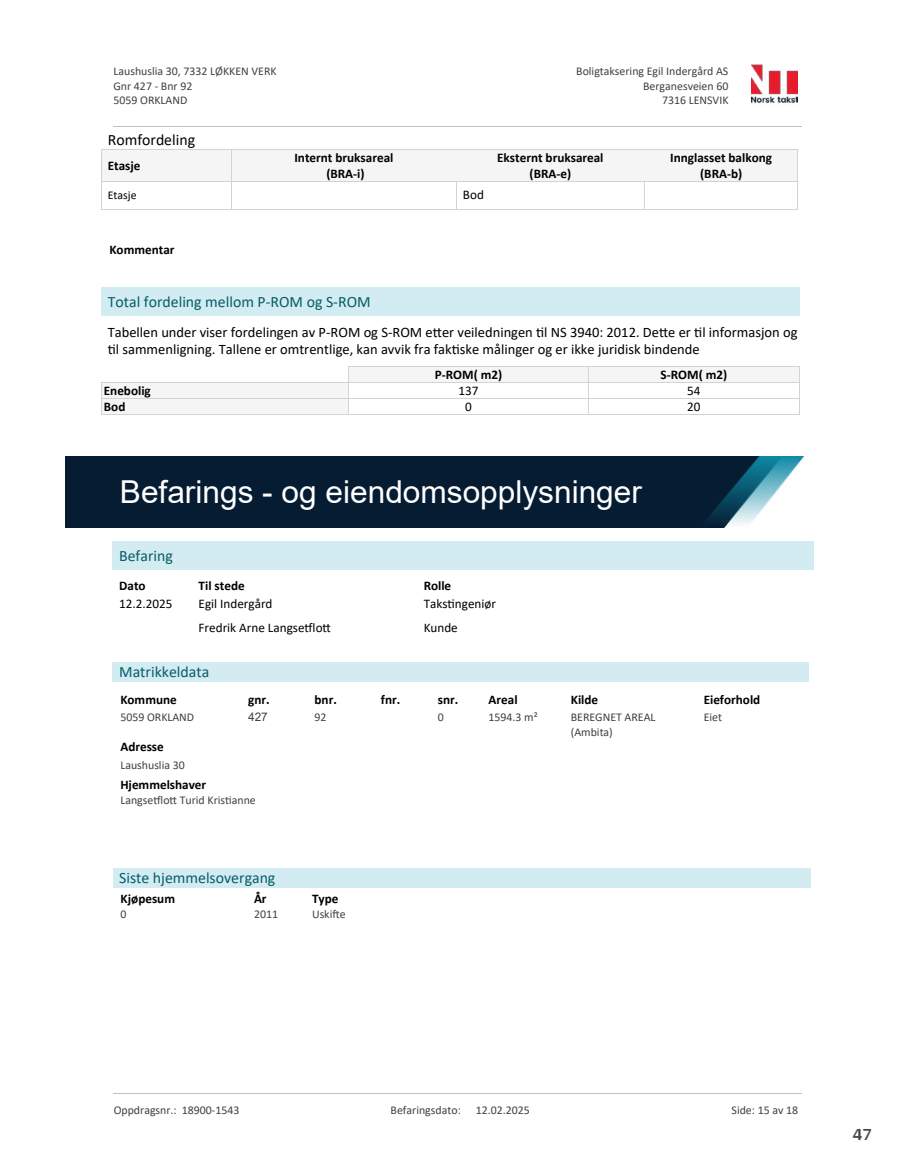
<style>
.page{position:relative;width:915px;height:1172px;background:#fff}
.page>*{position:absolute;margin:0;border:0;box-sizing:border-box;transform-origin:0 0}
.t1{font:31.65px "Arial";color:#fff}
.t2{font:700 18px "Arya";color:#414749}
.t3{font:15.75px "Calibri";color:#065c69}
.t4{font:15.75px "Calibri";color:#000}
.t5{font:14.55px/17.7px "Calibri";color:#000}
.t6{font:700 13.2px/16px "Calibri";color:#000;text-align:center}
.t7{font:13.2px "Calibri";color:#000}
.t8{font:11.85px/14.5px "Calibri";color:#404040}
.t9{font:11.85px "Calibri";color:#000}
.t10{font:11.85px "Arial";color:#404040}
</style>
<div class="page">
<div style="left:113px;top:541px;width:700px;height:28px;background:#d3ecf1"></div>
<div style="left:113px;top:662px;width:696px;height:19px;background:#d3ecf1"></div>
<div style="left:113px;top:868px;width:697px;height:20px;background:#d3ecf1"></div>
<img style="left:65px;top:457px;width:738px;height:71px">
<div style="left:101px;top:149px;width:130px;height:32px;background:#f5f5f5"></div>
<hr style="left:101px;top:149px;width:1px;height:32px;background:#d3d3d3">
<hr style="left:101px;top:149px;width:131px;height:1px;background:#d3d3d3">
<hr style="left:101px;top:181px;width:131px;height:1px;background:#d3d3d3">
<div style="left:231px;top:149px;width:225px;height:32px;background:#f5f5f5"></div>
<hr style="left:231px;top:149px;width:225px;height:1px;background:#d3d3d3">
<div style="left:456px;top:149px;width:188px;height:32px;background:#f5f5f5"></div>
<hr style="left:456px;top:149px;width:188px;height:1px;background:#d3d3d3">
<div style="left:644px;top:149px;width:153px;height:32px;background:#f5f5f5"></div>
<hr style="left:797px;top:149px;width:1px;height:32px;background:#d3d3d3">
<hr style="left:644px;top:149px;width:153px;height:1px;background:#d3d3d3">
<svg style="left:101px;top:182px;width:1px;height:27px"></svg>
<hr style="left:101px;top:209px;width:130px;height:1px;background:#d3d3d3">
<svg style="left:231px;top:182px;width:1px;height:27px"></svg>
<hr style="left:231px;top:181px;width:225px;height:1px;background:#d3d3d3">
<hr style="left:231px;top:209px;width:225px;height:1px;background:#d3d3d3">
<svg style="left:456px;top:182px;width:1px;height:27px"></svg>
<hr style="left:456px;top:181px;width:188px;height:1px;background:#d3d3d3">
<hr style="left:456px;top:209px;width:188px;height:1px;background:#d3d3d3">
<svg style="left:644px;top:182px;width:1px;height:27px"></svg>
<svg style="left:797px;top:181px;width:1px;height:28px"></svg>
<hr style="left:644px;top:181px;width:153px;height:1px;background:#d3d3d3">
<hr style="left:644px;top:209px;width:153px;height:1px;background:#d3d3d3">
<div style="left:348px;top:366px;width:240px;height:16px;background:#f5f5f5"></div>
<hr style="left:348px;top:366px;width:240px;height:1px;background:#d3d3d3">
<div style="left:588px;top:366px;width:211px;height:16px;background:#f5f5f5"></div>
<hr style="left:588px;top:366px;width:211px;height:1px;background:#d3d3d3">
<div style="left:101px;top:382px;width:247px;height:16px;background:#f5f5f5"></div>
<hr style="left:101px;top:382px;width:247px;height:1px;background:#d3d3d3">
<hr style="left:348px;top:382px;width:240px;height:1px;background:#d3d3d3">
<hr style="left:588px;top:382px;width:211px;height:1px;background:#d3d3d3">
<div style="left:101px;top:398px;width:247px;height:17px;background:#f5f5f5"></div>
<svg style="left:101px;top:383px;width:1px;height:31px"></svg>
<hr style="left:101px;top:398px;width:247px;height:1px;background:#d3d3d3">
<hr style="left:101px;top:414px;width:247px;height:1px;background:#d3d3d3">
<svg style="left:348px;top:367px;width:1px;height:47px"></svg>
<hr style="left:348px;top:398px;width:240px;height:1px;background:#d3d3d3">
<hr style="left:348px;top:414px;width:240px;height:1px;background:#d3d3d3">
<svg style="left:588px;top:367px;width:1px;height:47px"></svg>
<svg style="left:799px;top:366px;width:1px;height:49px"></svg>
<hr style="left:588px;top:398px;width:211px;height:1px;background:#d3d3d3">
<hr style="left:588px;top:414px;width:211px;height:1px;background:#d3d3d3">
<div style="left:101px;top:287px;width:698px;height:28px;background:#d3ecf1"></div>
<img style="left:751px;top:64px;width:46px;height:40px">
<hr style="left:113px;top:127px;width:688px;height:1px;background:#c0c0c0">
<hr style="left:113px;top:1093px;width:688px;height:1px;background:#c0c0c0">
<p class="t8" style="left:113px;top:64px;width:165px">Laushuslia 30, 7332 LØKKEN VERK<br>Gnr 427 - Bnr 92<br>5059 ORKLAND</p>
<p class="t8" style="left:576px;top:64px;width:153px">Boligtaksering Egil Indergård AS</p>
<p class="t8" style="left:643px;top:78px;width:87px">Berganesveien 60</p>
<p class="t8" style="left:661px;top:93px;width:68px">7316 LENSVIK</p>
<h3 class="t4" style="left:108px;top:129px;width:89px">Romfordeling</h3>
<p class="t6" style="left:108px;top:157px;width:34px">Etasje</p>
<p class="t6" style="left:294px;top:149px;width:100px">Internt bruksareal (BRA-i)</p>
<p class="t6" style="left:497px;top:149px;width:108px">Eksternt bruksareal (BRA-e)</p>
<p class="t6" style="left:670px;top:149px;width:103px">Innglasset balkong (BRA-b)</p>
<p class="t9" style="left:108px;top:186px;width:30px">Etasje</p>
<p class="t7" style="left:462px;top:185px;width:23px">Bod</p>
<p class="t6" style="left:109px;top:242px;width:67px">Kommentar</p>
<h3 class="t3" style="left:108px;top:290px;width:264px">Total fordeling mellom P-ROM og S-ROM</h3>
<p class="t5" style="left:108px;top:323px;width:691px">Tabellen under viser fordelingen av P-ROM og S-ROM e琀琀er veiledningen 琀椀l NS 3940: 2012. De琀琀e er 琀椀l informasjon og琀椀l sammenligning. Tallene er omtrentlige, kan avvik fra fak琀椀ske målinger og er ikke juridisk bindende</p>
<p class="t6" style="left:434px;top:366px;width:69px">P-ROM( m2)</p>
<p class="t6" style="left:660px;top:366px;width:68px">S-ROM( m2)</p>
<p class="t6" style="left:104px;top:382px;width:48px">Enebolig</p>
<p class="t7" style="left:458px;top:381px;width:22px">137</p>
<p class="t7" style="left:687px;top:381px;width:15px">54</p>
<p class="t6" style="left:104px;top:398px;width:23px">Bod</p>
<p class="t7" style="left:465px;top:397px;width:8px">0</p>
<p class="t7" style="left:687px;top:397px;width:15px">20</p>
<h1 class="t1" style="left:120px;top:470px;width:523px">Befarings - og eiendomsopplysninger</h1>
<h3 class="t3" style="left:119px;top:544px;width:55px">Befaring</h3>
<p class="t6" style="left:119px;top:577px;width:28px">Dato</p>
<p class="t6" style="left:198px;top:577px;width:48px">Til stede</p>
<p class="t6" style="left:423px;top:577px;width:29px">Rolle</p>
<p class="t7" style="left:119px;top:595px;width:55px">12.2.2025</p>
<p class="t7" style="left:198px;top:595px;width:75px">Egil Indergård</p>
<p class="t7" style="left:423px;top:595px;width:74px">Taks琀椀ngeniør</p>
<p class="t7" style="left:198px;top:618px;width:134px">Fredrik Arne Langse琀昀lo琀琀</p>
<p class="t7" style="left:423px;top:618px;width:36px">Kunde</p>
<h3 class="t3" style="left:119px;top:661px;width:91px">Matrikkeldata</h3>
<p class="t6" style="left:120px;top:691px;width:58px">Kommune</p>
<p class="t8" style="left:120px;top:710px;width:75px">5059 ORKLAND</p>
<p class="t6" style="left:381px;top:691px;width:21px">fnr.</p>
<p class="t6" style="left:438px;top:691px;width:22px">snr.</p>
<p class="t8" style="left:438px;top:710px;width:8px">0</p>
<p class="t6" style="left:314px;top:691px;width:24px">bnr.</p>
<p class="t8" style="left:314px;top:710px;width:14px">92</p>
<p class="t6" style="left:488px;top:691px;width:30px">Areal</p>
<p class="t8" style="left:488px;top:710px;width:51px">1594.3 m²</p>
<p class="t6" style="left:248px;top:691px;width:23px">gnr.</p>
<p class="t10" style="left:248px;top:708px;width:21px">427</p>
<p class="t6" style="left:120px;top:739px;width:45px">Adresse</p>
<p class="t8" style="left:120px;top:758px;width:66px">Laushuslia 30</p>
<p class="t6" style="left:120px;top:777px;width:87px">Hjemmelshaver</p>
<p class="t8" style="left:120px;top:793px;width:137px">Langse琀昀lo琀琀 Turid Kris琀椀anne</p>
<h3 class="t3" style="left:119px;top:867px;width:158px">Siste hjemmelsovergang</h3>
<p class="t6" style="left:121px;top:890px;width:56px">Kjøpesum</p>
<p class="t8" style="left:121px;top:906px;width:8px">0</p>
<p class="t6" style="left:254px;top:890px;width:14px">År</p>
<p class="t8" style="left:254px;top:906px;width:26px">2011</p>
<p class="t6" style="left:312px;top:890px;width:28px">Type</p>
<p class="t8" style="left:312px;top:906px;width:35px">Uski昀琀e</p>
<p class="t6" style="left:570px;top:691px;width:29px">Kilde</p>
<p class="t8" style="left:570px;top:710px;width:86px">BEREGNET AREAL (Ambita)</p>
<p class="t6" style="left:703px;top:691px;width:58px">Eieforhold</p>
<p class="t8" style="left:703px;top:710px;width:20px">Eiet</p>
<p class="t8" style="left:114px;top:1102px;width:127px">Oppdragsnr.: 18900-1543</p>
<p class="t8" style="left:390px;top:1102px;width:72px">Befaringsdato:</p>
<p class="t8" style="left:475px;top:1102px;width:55px">12.02.2025</p>
<p class="t8" style="left:731px;top:1102px;width:68px">Side: 15 av 18</p>
<h2 class="t2" style="left:852px;top:1123px;width:21px">47</h2>
</div>
